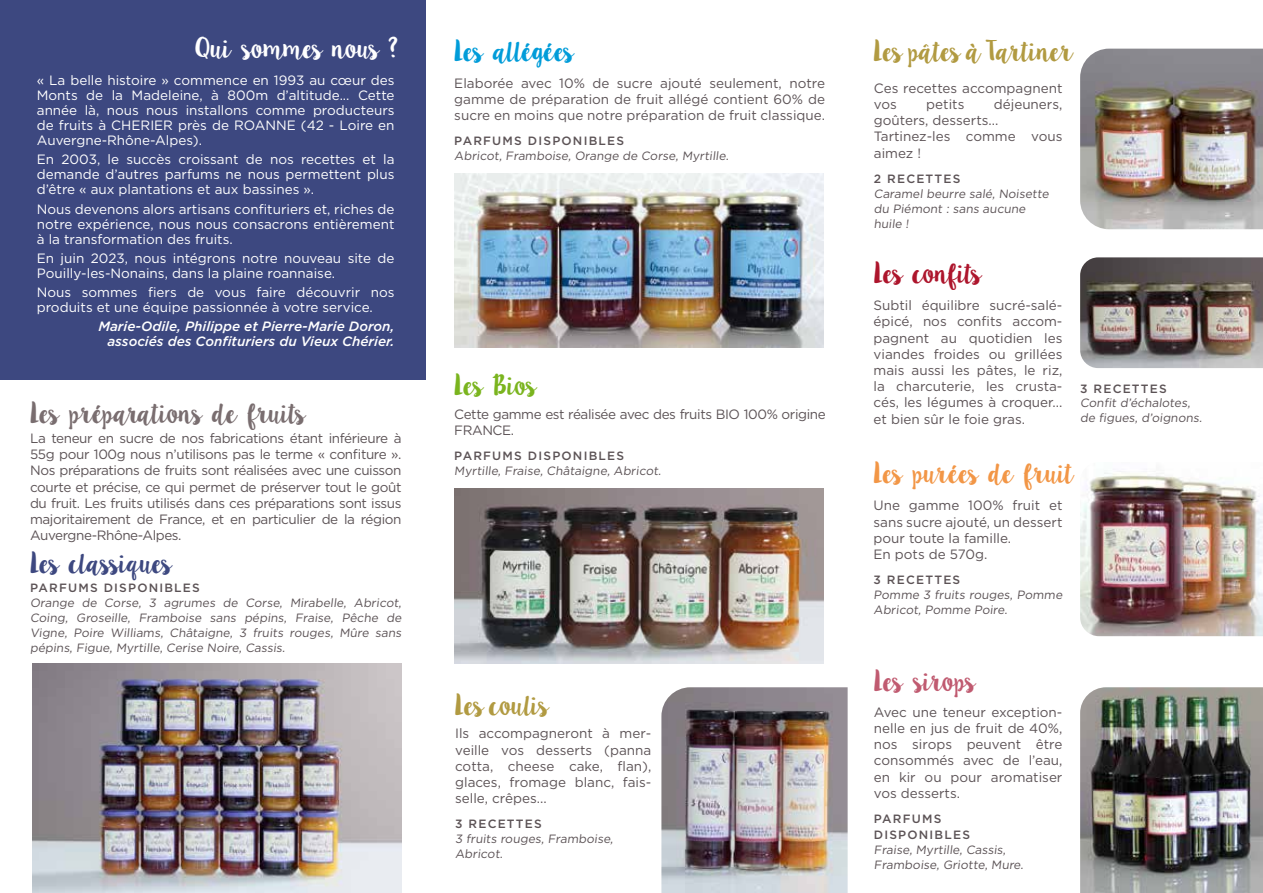
<style>
.page{position:relative;width:1263px;height:893px;background:#fff}
.page>*{position:absolute;margin:0;border:0;box-sizing:border-box;transform-origin:0 0}
.t1{font:23.25px "Lilly Belle";letter-spacing:-.105em;color:#b19a41}
.t2{font:23.25px "Lilly Belle";letter-spacing:-.12em;color:#796d6f}
.t3{font:23.25px "Lilly Belle";letter-spacing:-.105em;color:#f29646}
.t4{font:23.25px "Lilly Belle";letter-spacing:-.1em;color:#fff}
.t5{font:23.25px "Lilly Belle";letter-spacing:-.1em;color:#3d4880}
.t6{font:23.25px "Lilly Belle";letter-spacing:-.11em;color:#009cd9}
.t7{font:23.25px "Lilly Belle";letter-spacing:-.125em;color:#ad152c}
.t8{font:23.25px "Lilly Belle";letter-spacing:-.1em;color:#c05a70}
.t9{font:23.25px "Lilly Belle";letter-spacing:-.08em;color:#7ab41e}
.t10{font:13.5px/16.2px "Gotham";color:#5c5356;text-align:justify}
.t11{font:13.5px/15px "Gotham";color:#fff;text-align:justify}
.t12{font:italic 500 13.5px/15px "Gotham";color:#fff;text-align:right}
.t13{font:13.5px/16.2px "Gotham";letter-spacing:-.03em;color:#5c5356}
.t14{font:12px/15px "Gotham";color:#5c5356}
.t15{font:500 12px/16.5px "Gotham";letter-spacing:.1em;color:#5c5356}
</style>
<div class="page">
<div style="left:0;top:0;width:425px;height:380px;background:#3d4880"></div>
<img style="left:32px;top:664px;width:370px;height:229px">
<img style="left:454px;top:489px;width:370px;height:175px">
<img style="left:1080px;top:257px;width:183px;height:111px">
<img style="left:1080px;top:471px;width:183px;height:165px">
<img style="left:1080px;top:687px;width:183px;height:206px">
<img style="left:1080px;top:49px;width:183px;height:180px">
<img style="left:661px;top:687px;width:187px;height:206px">
<img style="left:454px;top:174px;width:370px;height:174px">
<h1 class="t4" style="left:195px;top:32px;width:204px">Qui sommes nous ?</h1>
<p class="t11" style="left:37px;top:73px;width:359px">« La belle histoire » commence en 1993 au cœur des Monts de la Madeleine, à 800m d’altitude... Cette année là, nous nous installons comme producteurs de fruits à CHERIER près de ROANNE (42 - Loire en Auvergne-Rhône-Alpes).</p>
<p class="t11" style="left:37px;top:152px;width:359px">En 2003, le succès croissant de nos recettes et la demande d’autres parfums ne nous permettent plus d’être « aux plantations et aux bassines ».</p>
<p class="t11" style="left:37px;top:201px;width:359px">Nous devenons alors artisans confituriers et, riches de notre expérience, nous nous consacrons entièrement à la transformation des fruits.</p>
<p class="t11" style="left:37px;top:250px;width:359px">En juin 2023, nous intégrons notre nouveau site de<br>Pouilly-les-Nonains, dans la plaine roannaise.</p>
<p class="t11" style="left:37px;top:285px;width:359px">Nous sommes fiers de vous faire découvrir nos produits et une équipe passionnée à votre service.</p>
<p class="t12" style="left:98px;top:319px;width:298px">Marie-Odile, Philippe et Pierre-Marie Doron, associés des Confituriers du Vieux Chérier.</p>
<h1 class="t2" style="left:30px;top:396px;width:278px">Les préparations de fruits</h1>
<p class="t10" style="left:30px;top:430px;width:373px">La teneur en sucre de nos fabrications étant inférieure à 55g pour 100g nous n’utilisons pas le terme « confiture ».<br>Nos préparations de fruits sont réalisées avec une cuisson courte et précise, ce qui permet de préserver tout le goût du fruit. Les fruits utilisés dans ces préparations sont issus majoritairement de France, et en particulier de la région Auvergne-Rhône-Alpes.</p>
<h1 class="t5" style="left:30px;top:546px;width:144px">Les classiques</h1>
<p class="t15" style="left:30px;top:579px;width:171px">PARFUMS DISPONIBLES</p>
<p class="t14" style="left:30px;top:595px;width:375px;text-align:justify">Orange de Corse, 3 agrumes de Corse, Mirabelle, Abricot, Coing, Groseille, Framboise sans pépins, Fraise, Pêche de Vigne, Poire Williams, Châtaigne, 3 fruits rouges, Mûre sans pépins, Figue, Myrtille, Cerise Noire, Cassis.</p>
<h1 class="t6" style="left:454px;top:34px;width:122px">Les allégées</h1>
<p class="t10" style="left:454px;top:75px;width:372px">Elaborée avec 10% de sucre ajouté seulement, notre gamme de préparation de fruit allégé contient 60% de sucre en moins que notre préparation de fruit classique.</p>
<p class="t15" style="left:454px;top:132px;width:171px">PARFUMS DISPONIBLES</p>
<p class="t14" style="left:454px;top:148px;width:278px">Abricot, Framboise, Orange de Corse, Myrtille.</p>
<h1 class="t9" style="left:454px;top:368px;width:85px">Les Bios</h1>
<p class="t13" style="left:454px;top:406px;width:373px">Cette gamme est réalisée avec des fruits BIO 100% origine<br>FRANCE.</p>
<p class="t15" style="left:454px;top:447px;width:171px">PARFUMS DISPONIBLES</p>
<p class="t14" style="left:454px;top:463px;width:210px">Myrtille, Fraise, Châtaigne, Abricot.</p>
<h1 class="t1" style="left:455px;top:688px;width:97px">Les coulis</h1>
<p class="t10" style="left:455px;top:725px;width:198px">Ils accompagneront à mer&shy;veille vos desserts (panna cotta, cheese cake, flan), glaces, fromage blanc, fais&shy;selle, crêpes...</p>
<p class="t15" style="left:455px;top:816px;width:88px">3 RECETTES</p>
<p class="t14" style="left:455px;top:831px;width:161px">3 fruits rouges, Framboise,<br>Abricot.</p>
<h1 class="t1" style="left:873px;top:34px;width:201px">Les pâtes à Tartiner</h1>
<p class="t10" style="left:874px;top:80px;width:190px">Ces recettes accompagnent vos</p>
<p class="t10" style="left:874px;top:96px;width:190px;text-align:left;text-indent:120px">déjeuners, goûters, desserts...<br>Tartinez-les comme vous aimez !</p>
<p class="t15" style="left:874px;top:170px;width:88px">2 RECETTES</p>
<p class="t14" style="left:874px;top:186px;width:178px">Caramel beurre salé, Noisette du Piémont : sans aucune huile !</p>
<p class="t10" style="left:926px;top:96px;width:40px">petits</p>
<h1 class="t7" style="left:874px;top:256px;width:111px">Les confits</h1>
<p class="t10" style="left:873px;top:297px;width:190px">Subtil équilibre sucré-salé&shy;épicé, nos confits accom&shy;pagnent au quotidien les viandes froides ou grillées mais aussi les pâtes, le riz, la charcuterie, les crusta&shy;cés, les légumes à croquer... et bien sûr le foie gras.</p>
<p class="t15" style="left:1080px;top:380px;width:88px">3 RECETTES</p>
<p class="t14" style="left:1080px;top:395px;width:125px">Confit d’échalotes, de figues, d’oignons.</p>
<h1 class="t3" style="left:873px;top:456px;width:203px">Les purées de fruit</h1>
<p class="t10" style="left:873px;top:497px;width:190px;text-align:left">Une gamme 100% fruit et sans sucre ajouté, un dessert pour toute la famille.<br>En pots de 570g.</p>
<p class="t15" style="left:873px;top:571px;width:88px">3 RECETTES</p>
<p class="t14" style="left:873px;top:587px;width:192px">Pomme 3 fruits rouges, Pomme<br>Abricot, Pomme Poire.</p>
<h1 class="t8" style="left:874px;top:664px;width:104px">Les sirops</h1>
<p class="t10" style="left:874px;top:704px;width:190px">Avec une teneur exception&shy;nelle en jus de fruit de 40%, nos sirops peuvent être consommés avec de l’eau, en kir ou pour aromatiser vos desserts.</p>
<p class="t15" style="left:874px;top:810px;width:98px">PARFUMS<br>DISPONIBLES</p>
<p class="t14" style="left:874px;top:842px;width:153px">Fraise, Myrtille, Cassis,<br>Framboise, Griotte, Mure.</p>
</div>
